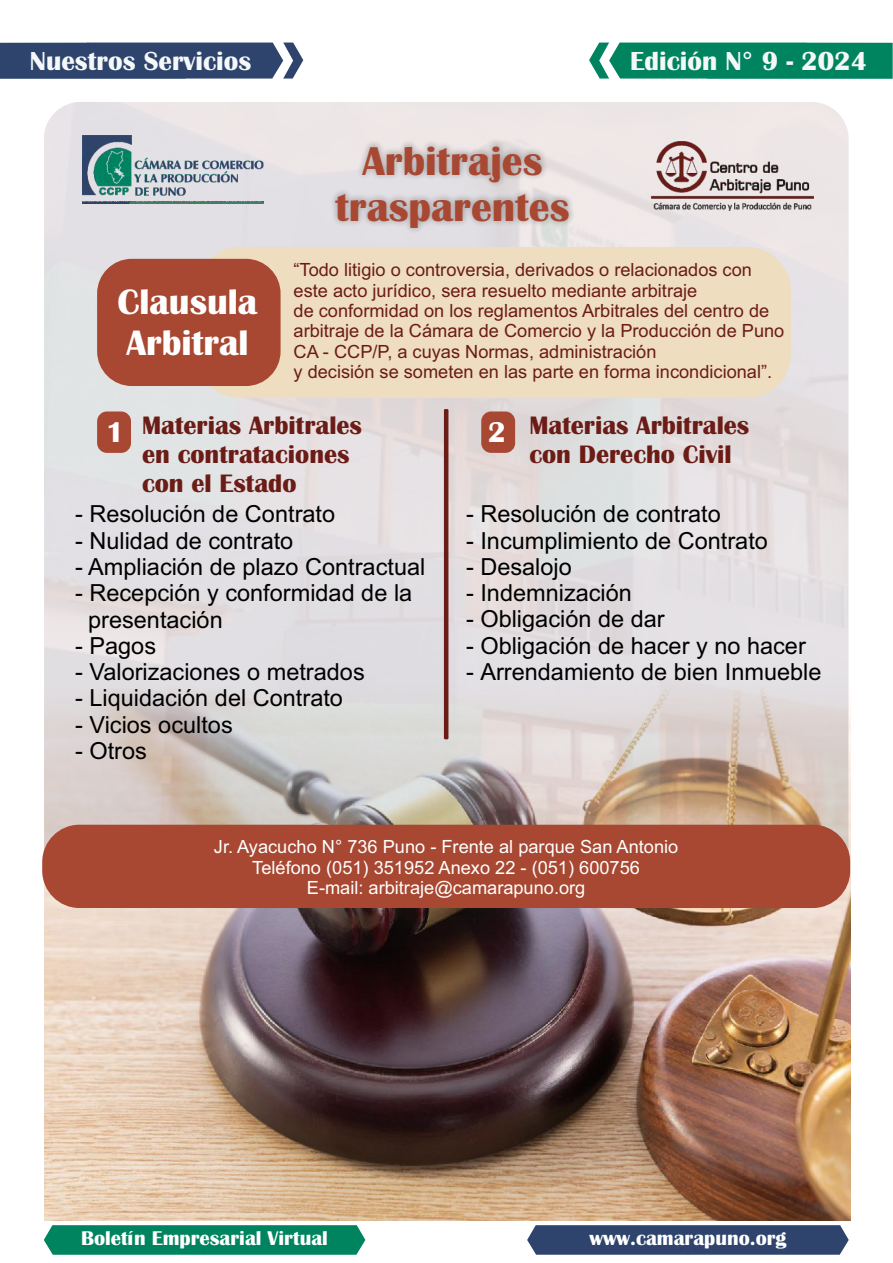
<style>
.page{position:relative;width:893px;height:1263px;background:#fff}
.page>*{position:absolute;margin:0;border:0;box-sizing:border-box;transform-origin:0 0}
.t1{font:700 41.55px/46px "Britannic";color:#a84832;text-align:center}
.t2{font:700 36.6px/40.5px "Britannic";color:#fff}
.t3{font:700 27px "Britannic";color:#f5f8f8}
.t4{font:700 26.1px/29px "Britannic";color:#6b1c16}
.t5{font:23.55px/26.2px "Arial";color:#000}
.t6{font:700 20.55px "Britannic";color:#fff}
.t7{font:18.15px/20.4px "Arial";color:#6b1c16}
.t8{font:18.15px/20.4px "Arial";color:#fff;text-align:center}
.s1{font-size:29.55px;color:#fff}
</style>
<div class="page">
<img style="left:45px;top:711px;width:805px;height:509px">
<svg style="left:527px;top:1225px;width:322px;height:30px;background:#374c73"></svg>
<svg style="left:44px;top:1225px;width:321px;height:30px;background:#0a8865"></svg>
<svg style="left:589px;top:43px;width:304px;height:36px;background:#0f8b68"></svg>
<svg style="left:0;top:43px;width:303px;height:36px;background:#3a4e75"></svg>
<img style="left:44px;top:102px;width:804px;height:805px">
<div style="left:42px;top:825px;width:808px;height:83px;background:#a84832;border-radius:37px"></div>
<img style="left:651px;top:142px;width:162px;height:68px">
<div style="left:323px;top:134px;width:258px;height:106px;background:#000;opacity:.27"></div>
<div style="left:97px;top:411px;width:34px;height:42px;background:#a84832;border-radius:10px"></div>
<hr style="left:444px;top:409px;width:4px;height:330px;background:#6b1c16">
<div style="left:196px;top:247px;width:595px;height:151px;background:#eeddbf;border-radius:44px"></div>
<div style="left:97px;top:259px;width:184px;height:127px;background:#a84832;border-radius:35px"></div>
<div style="left:481px;top:411px;width:34px;height:42px;background:#a84832;border-radius:10px"></div>
<img style="left:83px;top:136px;width:181px;height:67px">
<p class="t3" style="left:30px;top:51px;width:223px">Nuestros Servicios</p>
<h1 class="t1" style="left:335px;top:141px;width:236px">Arbitrajes trasparentes</h1>
<p class="t3" style="left:630px;top:51px;width:239px">Edición N° 9 - 2024</p>
<p class="t7" style="left:294px;top:261px;width:492px">“Todo litigio o controversia, derivados o relacionados con este acto jurídico, sera resuelto mediante arbitraje<br>de conformidad on los reglamentos Arbitrales del centro de arbitraje de la Cámara de Comercio y la Producción de Puno CA - CCP/P, a cuyas Normas, administración<br>y decisión se someten en las parte en forma incondicional”.</p>
<p class="t4" style="left:529px;top:413px;width:222px;text-indent:-42px"><span class="s1">2</span> Materias Arbitrales con Derecho Civil</p>
<h2 class="t2" style="left:118px;top:285px;width:141px">Clausula<br>Arbitral</h2>
<p class="t4" style="left:142px;top:413px;width:222px;text-indent:-36px"><span class="s1">1</span> Materias Arbitrales en contrataciones con el Estado</p>
<p class="t5" style="left:75px;top:503px;width:262px">- Resolución de Contrato</p>
<p class="t5" style="left:75px;top:529px;width:220px">- Nulidad de contrato</p>
<p class="t5" style="left:75px;top:556px;width:352px">- Ampliación de plazo Contractual</p>
<p class="t5" style="left:88px;top:582px;width:326px;text-indent:-13px">- Recepción y conformidad de la presentación</p>
<p class="t5" style="left:75px;top:635px;width:83px">- Pagos</p>
<p class="t5" style="left:75px;top:661px;width:291px">- Valorizaciones o metrados</p>
<p class="t5" style="left:75px;top:687px;width:269px">- Liquidación del Contrato</p>
<p class="t5" style="left:75px;top:713px;width:159px">- Vicios ocultos</p>
<p class="t5" style="left:75px;top:740px;width:73px">- Otros</p>
<p class="t5" style="left:466px;top:503px;width:256px">- Resolución de contrato</p>
<p class="t5" style="left:466px;top:529px;width:303px">- Incumplimiento de Contrato</p>
<p class="t5" style="left:466px;top:556px;width:107px">- Desalojo</p>
<p class="t5" style="left:466px;top:582px;width:167px">- Indemnización</p>
<p class="t5" style="left:466px;top:608px;width:200px">- Obligación de dar</p>
<p class="t5" style="left:466px;top:634px;width:341px">- Obligación de hacer y no hacer</p>
<p class="t5" style="left:466px;top:661px;width:357px">- Arrendamiento de bien Inmueble</p>
<p class="t8" style="left:214px;top:838px;width:466px">Jr. Ayacucho N° 736 Puno - Frente al parque San Antonio<br>Teléfono (051) 351952 Anexo 22 - (051) 600756<br>E-mail: arbitraje@camarapuno.org</p>
<p class="t6" style="left:81px;top:1231px;width:248px">Boletín Empresarial Virtual</p>
<p class="t6" style="left:589px;top:1230px;width:199px">www.camarapuno.org</p>
</div>
